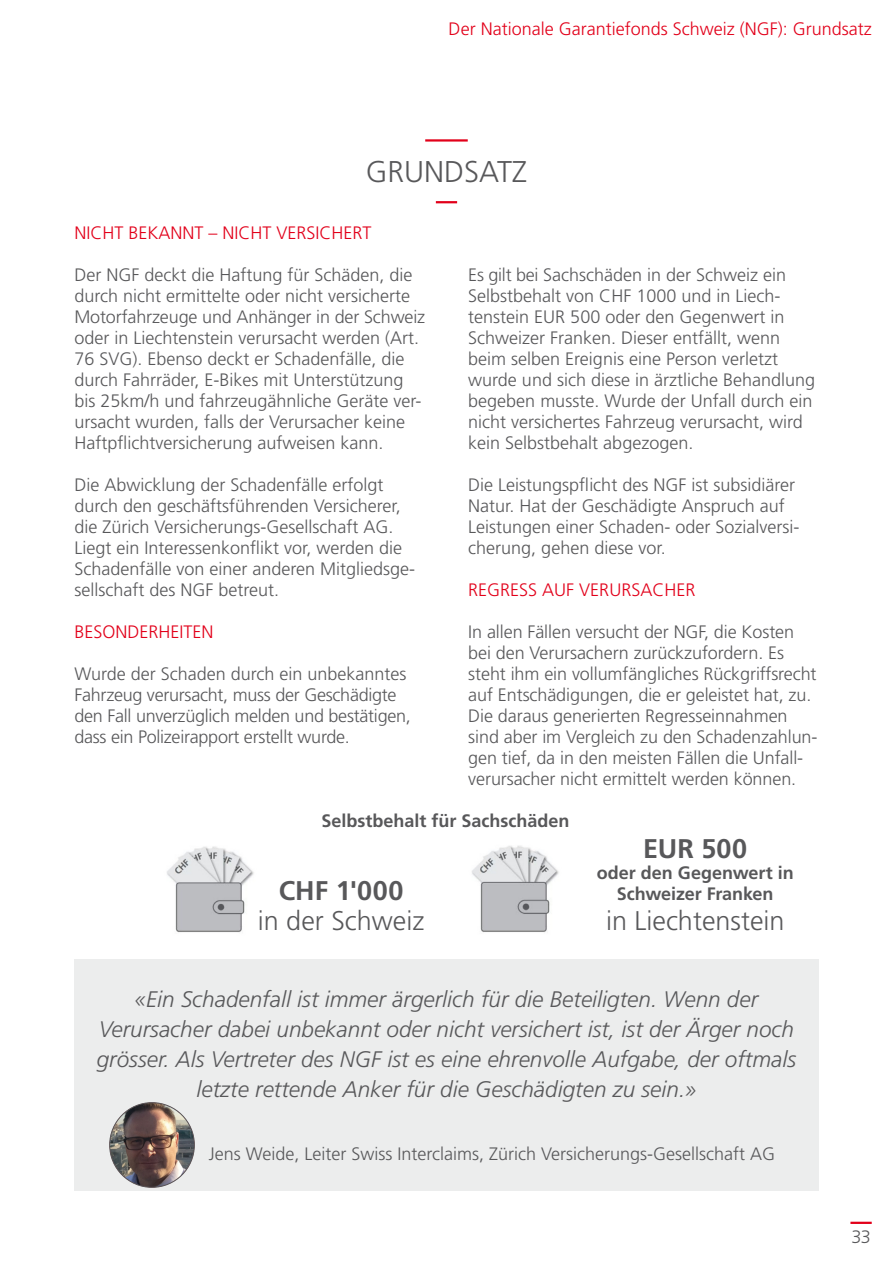
<style>
.page{position:relative;width:893px;height:1263px;background:#fff}
.page>*{position:absolute;margin:0;border:0;box-sizing:border-box;transform-origin:0 0}
.Headline{font:300 30px "Frutiger";color:#58585a}
.Subline{font:300 27px "Frutiger";color:#58585a}
.Subline-2{font:700 27px "Frutiger";letter-spacing:.005em;color:#58585a}
.Text{font:italic 300 22.5px/30px "Frutiger";color:#58585a;text-align:center}
.Text-2{font:300 18px/21px "Frutiger";color:#58585a}
.Text-3{font:300 18px "Frutiger";color:#e2001a}
.Kapitel{font:300 18px "Frutiger";color:#e2001a}
.Subline-3{font:700 18px/21px "Frutiger";color:#58585a;text-align:center}
.Text-4{font:700 18px "Frutiger";color:#58585a}
</style>
<div class="page">
<hr style="left:850px;top:1222px;width:22px;height:2px;background:#e2001a">
<hr style="left:425px;top:139px;width:43px;height:3px;background:#e2001a">
<hr style="left:436px;top:201px;width:21px;height:2px;background:#e2001a">
<div style="left:74px;top:959px;width:745px;height:232px;background:#eceded"></div>
<img style="left:110px;top:1103px;width:84px;height:84px;border-radius:42px">
<img style="left:167px;top:846px;width:87px;height:87px">
<img style="left:472px;top:845px;width:87px;height:87px">
<p class="Kapitel" style="left:449px;top:18px;width:425px">Der Nationale Garantiefonds Schweiz (NGF): Grundsatz</p>
<p class="Headline" style="left:366px;top:155px;width:163px">GRUNDSATZ</p>
<p class="Text-3" style="left:74px;top:222px;width:299px">NICHT BEKANNT – NICHT VERSICHERT</p>
<p class="Text-2" style="left:74px;top:264px;width:352px">Der NGF deckt die Haftung für Schäden, die durch nicht ermittelte oder nicht versicherte Motorfahrzeuge und Anhänger in der Schweiz oder in Liechtenstein verursacht werden (Art.<br>76 SVG). Ebenso deckt er Schadenfälle, die durch Fahrräder, E-Bikes mit Unterstützung bis 25km/h und fahrzeugähnliche Geräte ver&shy;ursacht wurden, falls der Verursacher keine Haftpflichtversicherung aufweisen kann.</p>
<p class="Text-2" style="left:74px;top:474px;width:342px">Die Abwicklung der Schadenfälle erfolgt durch den geschäftsführenden Versicherer, die Zürich Versicherungs-Gesellschaft AG.<br>Liegt ein Interessenkonflikt vor, werden die Schadenfälle von einer anderen Mitgliedsge&shy;sellschaft des NGF betreut.</p>
<p class="Text-3" style="left:74px;top:621px;width:141px">BESONDERHEITEN</p>
<p class="Text-2" style="left:74px;top:663px;width:338px">Wurde der Schaden durch ein unbekanntes Fahrzeug verursacht, muss der Geschädigte den Fall unverzüglich melden und bestätigen, dass ein Polizeirapport erstellt wurde.</p>
<p class="Text-2" style="left:468px;top:264px;width:348px">Es gilt bei Sachschäden in der Schweiz ein Selbstbehalt von CHF 1000 und in Liech&shy;tenstein EUR 500 oder den Gegenwert in Schweizer Franken. Dieser entfällt, wenn beim selben Ereignis eine Person verletzt wurde und sich diese in ärztliche Behandlung begeben musste. Wurde der Unfall durch ein nicht versichertes Fahrzeug verursacht, wird kein Selbstbehalt abgezogen.</p>
<p class="Text-2" style="left:468px;top:474px;width:333px">Die Leistungspflicht des NGF ist subsidiärer Natur. Hat der Geschädigte Anspruch auf Leistungen einer Schaden- oder Sozialversi&shy;cherung, gehen diese vor.</p>
<p class="Text-3" style="left:468px;top:579px;width:229px">REGRESS AUF VERURSACHER</p>
<p class="Text-2" style="left:468px;top:621px;width:351px">In allen Fällen versucht der NGF, die Kosten bei den Verursachern zurückzufordern. Es steht ihm ein vollumfängliches Rückgriffsrecht auf Entschädigungen, die er geleistet hat, zu.<br>Die daraus generierten Regresseinnahmen sind aber im Vergleich zu den Schadenzahlun&shy;gen tief, da in den meisten Fällen die Unfall&shy;verursacher nicht ermittelt werden können.</p>
<p class="Text-4" style="left:321px;top:810px;width:250px">Selbstbehalt für Sachschäden</p>
<p class="Subline-2" style="left:279px;top:874px;width:126px">CHF 1'000</p>
<p class="Subline" style="left:258px;top:905px;width:168px">in der Schweiz</p>
<p class="Subline-2" style="left:643px;top:832px;width:105px">EUR 500</p>
<p class="Subline-3" style="left:597px;top:862px;width:198px">oder den Gegenwert in<br>Schweizer Franken</p>
<p class="Subline" style="left:606px;top:905px;width:180px">in Liechtenstein</p>
<p class="Text" style="left:97px;top:984px;width:701px">«Ein Schadenfall ist immer ärgerlich für die Beteiligten. Wenn der Verursacher dabei unbekannt oder nicht versichert ist, ist der Ärger noch grösser. Als Vertreter des NGF ist es eine ehrenvolle Aufgabe, der oftmals letzte rettende Anker für die Geschädigten zu sein.»</p>
<p class="Text-2" style="left:209px;top:1144px;width:568px">Jens Weide, Leiter Swiss Interclaims, Zürich Versicherungs-Gesellschaft AG</p>
<p class="Text-2" style="left:851px;top:1226px;width:21px">33</p>
</div>
